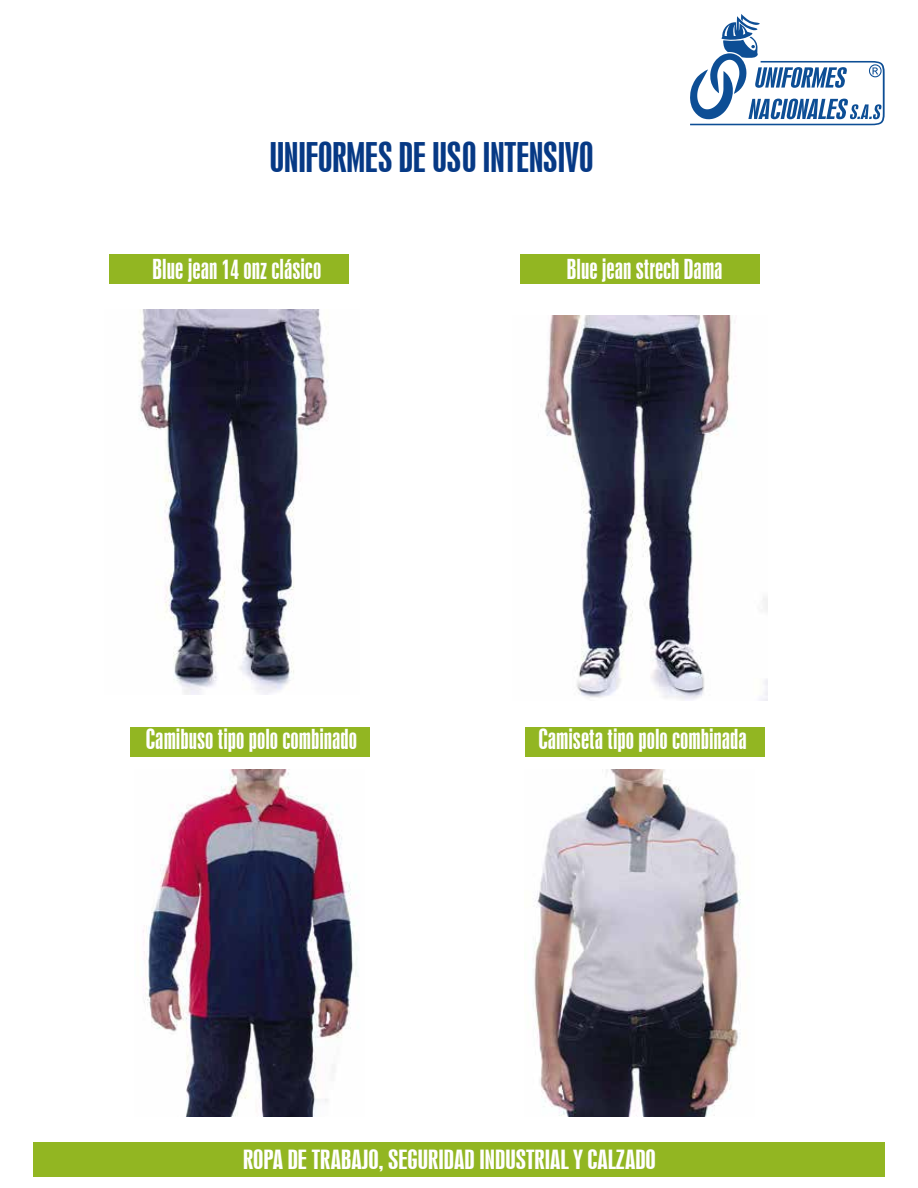
<style>
.page{position:relative;width:918px;height:1188px;background:#fff}
.page>*{position:absolute;margin:0;border:0;box-sizing:border-box;transform-origin:0 0}
.t1{font:38.4px "Swiss 924 BT Regular B";color:#063985}
.t2{font:25.8px "Swiss 924 BT Regular B";color:#fff}
.t3{font:24.75px "Swiss 924 BT Regular B";color:#fff;scale:1.11 1}
</style>
<div class="page">
<div style="left:109px;top:254px;width:240px;height:30px;background:#92b622"></div>
<div style="left:130px;top:727px;width:239px;height:30px;background:#92b622"></div>
<div style="left:520px;top:254px;width:239px;height:30px;background:#92b622"></div>
<div style="left:525px;top:727px;width:239px;height:30px;background:#92b622"></div>
<div style="left:33px;top:1143px;width:852px;height:34px;background:#92b622"></div>
<svg style="left:690px;top:14px;width:195px;height:111px"></svg>
<img style="left:143px;top:770px;width:216px;height:346px">
<img style="left:533px;top:770px;width:208px;height:346px">
<img style="left:139px;top:310px;width:190px;height:385px">
<img style="left:544px;top:315px;width:224px;height:386px">
<h1 class="t1" style="left:270px;top:134px;width:325px">UNIFORMES DE USO INTENSIVO</h1>
<p class="t2" style="left:153px;top:254px;width:170px">Blue jean 14 onz clásico</p>
<p class="t2" style="left:567px;top:254px;width:157px">Blue jean strech Dama</p>
<p class="t2" style="left:146px;top:724px;width:213px">Camibuso tipo polo combinado</p>
<p class="t2" style="left:538px;top:724px;width:210px">Camiseta tipo polo combinada</p>
<p class="t3" style="left:243px;top:1144px;width:373px">ROPA DE TRABAJO, SEGURIDAD INDUSTRIAL Y CALZADO</p>
</div>
